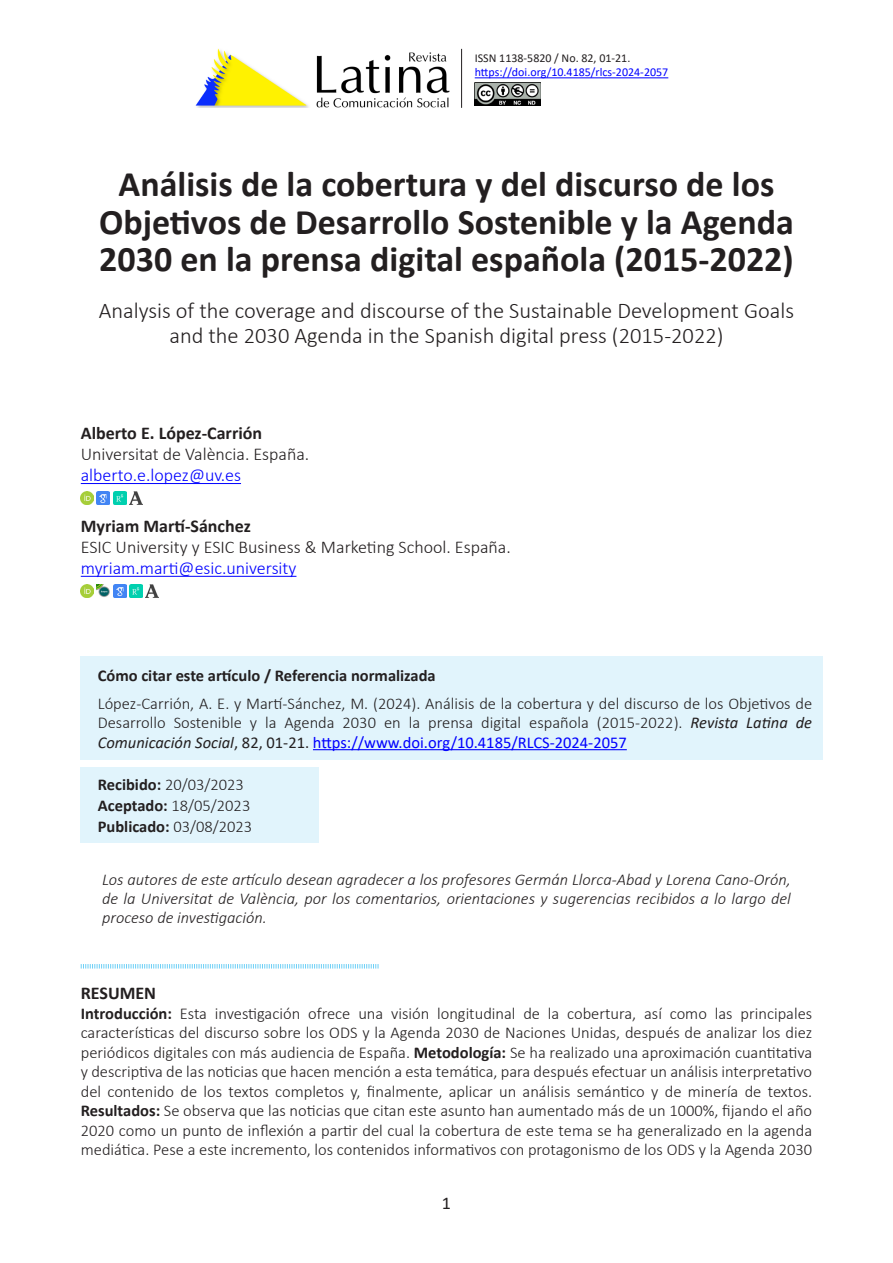
<style>
.page{position:relative;width:893px;height:1263px;background:#fff}
.page>*{position:absolute;margin:0;border:0;box-sizing:border-box;transform-origin:0 0}
.Titular{font:700 36px/37.5px "Calibri";color:#231f20;text-align:center}
.Título_Inglés{font:300 22.5px/25.5px "Calibri";color:#231f20;text-align:center}
.Autores{font:300 18px "Calibri";color:#231f20}
.Hipervinculos{font:300 18px "Calibri";color:#00f}
.Autores-2{font:700 18px "Calibri";color:#231f20}
.t1{font:18px "Calibri";color:#231f20}
.Texto{font:300 16.5px/19.5px "Calibri";color:#231f20;text-align:justify}
.Autores-3{font:300 16.5px "Calibri";color:#231f20}
.Hipervinculos-2{font:italic 300 16.5px/18.9px "Calibri";color:#231f20;text-align:justify}
.Autores-4{font:16.5px "Calibri";color:#00f}
.Autores-5{font:700 16.5px "Calibri";color:#231f20}
.t2{font:12px "Calibri";color:#00f}
.t3{font:12px "Calibri";color:#231f20}
.s1{font-weight:400;font-style:italic}
.s2{font-style:italic;color:#231f20}
.s3{color:#231f20}
.s4{font-weight:700}
.s5{font-weight:300}
</style>
<div class="page">
<img style="left:195px;top:49px;width:255px;height:59px">
<hr style="left:461px;top:49px;width:1px;height:59px;background:#231f20">
<hr style="left:475px;top:77px;width:193px;height:1px;background:#00f">
<img style="left:475px;top:83px;width:66px;height:23px">
<div style="left:81px;top:656px;width:742px;height:104px;background:#e1f4fc"></div>
<div style="left:81px;top:767px;width:238px;height:76px;background:#e1f4fc"></div>
<hr style="left:81px;top:483px;width:160px;height:1px;background:#00f">
<hr style="left:81px;top:576px;width:215px;height:1px;background:#00f">
<hr style="left:313px;top:749px;width:314px;height:1px;background:#00f">
<svg style="left:81px;top:491px;width:61px;height:13px"></svg>
<svg style="left:81px;top:584px;width:77px;height:13px"></svg>
<svg style="left:81px;top:964px;width:298px;height:4px"></svg>
<p class="t3" style="left:475px;top:50px;width:157px">ISSN 1138-5820 / No. 82, 01-21.</p>
<p class="t2" style="left:475px;top:64px;width:195px">https://doi.org/10.4185/rlcs-2024-2057</p>
<p class="Titular" style="left:99px;top:165px;width:696px">Análisis de la cobertura y del discurso de los<br>Objetivos de Desarrollo Sostenible y la Agenda<br>2030 en la prensa digital española (2015-2022)</p>
<p class="Título_Inglés" style="left:99px;top:297px;width:697px">Analysis of the coverage and discourse of the Sustainable Development Goals and the 2030 Agenda in the Spanish digital press (2015-2022)</p>
<p class="Autores-2" style="left:81px;top:420px;width:183px">Alberto E. López-Carrión</p>
<p class="Autores" style="left:81px;top:443px;width:230px">Universitat de València. España.</p>
<p class="Hipervinculos" style="left:81px;top:464px;width:162px">alberto.e.lopez@uv.es</p>
<p class="Autores-2" style="left:81px;top:513px;width:172px">Myriam Martí-Sánchez</p>
<p class="Autores" style="left:81px;top:536px;width:432px">ESIC University y ESIC Business &amp; Marketing School. España.</p>
<p class="Hipervinculos" style="left:81px;top:557px;width:217px">myriam.marti@esic.university</p>
<p class="Autores-5" style="left:98px;top:664px;width:339px">Cómo citar este artículo / Referencia normalizada</p>
<p class="Autores-3" style="left:98px;top:693px;width:716px">López-Carrión, A. E. y Martí-Sánchez, M. (2024). Análisis de la cobertura y del discurso de los Objetivos de</p>
<p class="Autores-3" style="left:98px;top:713px;width:716px">Desarrollo Sostenible y la Agenda 2030 en la prensa digital española (2015-2022). <span class="s1">Revista Latina de</span></p>
<p class="Autores-4" style="left:98px;top:731px;width:530px"><span class="s2">Comunicación Social</span><span class="s3">, 82, 01-21.</span> https://www.doi.org/10.4185/RLCS-2024-2057</p>
<p class="Autores-3" style="left:98px;top:774px;width:148px"><span class="s4">Recibido:</span> 20/03/2023</p>
<p class="Autores-3" style="left:98px;top:795px;width:154px"><span class="s4">Aceptado:</span> 18/05/2023</p>
<p class="Autores-5" style="left:98px;top:815px;width:156px">Publicado: <span class="s5">03/08/2023</span></p>
<p class="Hipervinculos-2" style="left:102px;top:870px;width:690px">Los autores de este artículo desean agradecer a los profesores Germán Llorca-Abad y Lorena Cano-Orón, de la Universitat de València, por los comentarios, orientaciones y sugerencias recibidos a lo largo del proceso de investigación.</p>
<p class="Autores-2" style="left:81px;top:980px;width:77px">RESUMEN</p>
<p class="Texto" style="left:81px;top:1003px;width:733px"><span class="s4">Introducción:</span> Esta investigación ofrece una visión longitudinal de la cobertura, así como las principales características del discurso sobre los ODS y la Agenda 2030 de Naciones Unidas, después de analizar los diez periódicos digitales con más audiencia de España. <span class="s4">Metodología:</span> Se ha realizado una aproximación cuantitativa y descriptiva de las noticias que hacen mención a esta temática, para después efectuar un análisis interpretativo del contenido de los textos completos y, finalmente, aplicar un análisis semántico y de minería de textos.<br><span class="s4">Resultados:</span> Se observa que las noticias que citan este asunto han aumentado más de un 1000%, fijando el año 2020 como un punto de inflexión a partir del cual la cobertura de este tema se ha generalizado en la agenda mediática. Pese a este incremento, los contenidos informativos con protagonismo de los ODS y la Agenda 2030</p>
<p class="t1" style="left:442px;top:1190px;width:11px">1</p>
</div>
